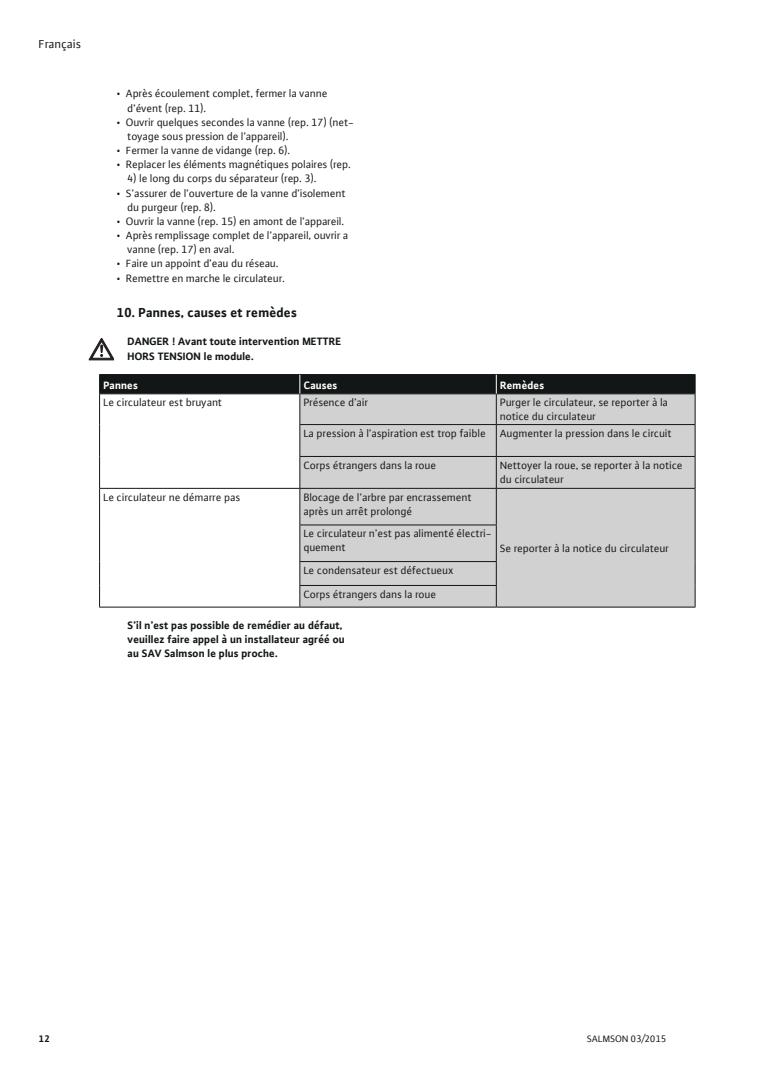
<style>
.page{position:relative;width:780px;height:1088px;background:#fff}
.page>*{position:absolute;margin:0;border:0;box-sizing:border-box;transform-origin:0 0}
.t1{font:700 13.75px "Salmson Plus";color:#121617}
.t2{font:12.5px "Salmson Plus";color:#121617}
.t3{font:11.25px/14.1px "Salmson Plus";color:#121617}
.t4{font:700 11.25px/14.1px "Salmson Plus";color:#121617}
.t5{font:700 11.25px "Salmson Plus";color:#fff}
.t6{font:10px "Salmson Plus";color:#121617}
.t7{font:700 10px "Salmson Plus";color:#121617}
</style>
<div class="page">
<svg style="left:100px;top:394px;width:199px;height:213px"></svg>
<div style="left:300px;top:394px;width:394px;height:213px;background:#d2d1d1"></div>
<hr style="left:99px;top:394px;width:1px;height:30px;background:#121617">
<hr style="left:299px;top:394px;width:1px;height:30px;background:#121617">
<hr style="left:496px;top:394px;width:1px;height:30px;background:#121617">
<hr style="left:694px;top:394px;width:1px;height:30px;background:#121617">
<hr style="left:99px;top:424px;width:1px;height:32px;background:#121617">
<hr style="left:299px;top:424px;width:197px;height:1px;background:#121617">
<hr style="left:299px;top:425px;width:1px;height:31px;background:#121617">
<hr style="left:496px;top:424px;width:199px;height:1px;background:#121617">
<hr style="left:496px;top:425px;width:1px;height:31px;background:#121617">
<hr style="left:694px;top:425px;width:1px;height:31px;background:#121617">
<hr style="left:99px;top:456px;width:1px;height:32px;background:#121617">
<hr style="left:299px;top:456px;width:197px;height:1px;background:#121617">
<hr style="left:299px;top:457px;width:1px;height:31px;background:#121617">
<hr style="left:496px;top:456px;width:199px;height:1px;background:#121617">
<hr style="left:496px;top:457px;width:1px;height:31px;background:#121617">
<hr style="left:694px;top:457px;width:1px;height:31px;background:#121617">
<hr style="left:99px;top:488px;width:201px;height:1px;background:#121617">
<hr style="left:99px;top:489px;width:1px;height:36px;background:#121617">
<hr style="left:300px;top:488px;width:196px;height:1px;background:#121617">
<hr style="left:299px;top:489px;width:1px;height:36px;background:#121617">
<hr style="left:496px;top:488px;width:199px;height:1px;background:#121617">
<hr style="left:496px;top:489px;width:1px;height:36px;background:#121617">
<hr style="left:694px;top:489px;width:1px;height:36px;background:#121617">
<hr style="left:99px;top:525px;width:1px;height:36px;background:#121617">
<hr style="left:299px;top:525px;width:197px;height:1px;background:#121617">
<hr style="left:299px;top:525px;width:1px;height:36px;background:#121617">
<hr style="left:496px;top:525px;width:1px;height:36px;background:#121617">
<hr style="left:694px;top:525px;width:1px;height:36px;background:#121617">
<hr style="left:299px;top:561px;width:197px;height:1px;background:#121617">
<svg style="left:99px;top:561px;width:1px;height:46px"></svg>
<hr style="left:299px;top:585px;width:197px;height:1px;background:#121617">
<svg style="left:299px;top:562px;width:1px;height:45px"></svg>
<svg style="left:496px;top:562px;width:1px;height:45px"></svg>
<svg style="left:694px;top:561px;width:1px;height:46px"></svg>
<hr style="left:99px;top:607px;width:201px;height:1px;background:#121617">
<hr style="left:300px;top:607px;width:196px;height:1px;background:#121617">
<hr style="left:496px;top:607px;width:199px;height:1px;background:#121617">
<div style="left:99px;top:374px;width:596px;height:20px;background:#121617"></div>
<svg style="left:89px;top:338px;width:24px;height:22px"></svg>
<p class="t2" style="left:39px;top:37px;width:44px">Français</p>
<p class="t3" style="left:128px;top:86px;width:201px;text-indent:-11px">• Après écoulement complet, fermer la vanne d’évent (rep. 11).</p>
<p class="t3" style="left:128px;top:115px;width:228px;text-indent:-11px">• Ouvrir quelques secondes la vanne (rep. 17) (net&shy;toyage sous pression de l’appareil).</p>
<p class="t3" style="left:117px;top:143px;width:175px">• Fermer la vanne de vidange (rep. 6).</p>
<p class="t3" style="left:117px;top:157px;width:235px">• Replacer les éléments magnétiques polaires (rep.</p>
<p class="t3" style="left:128px;top:171px;width:190px">4) le long du corps du séparateur (rep. 3).</p>
<p class="t3" style="left:128px;top:186px;width:219px;text-indent:-11px">• S’assurer de l’ouverture de la vanne d’isolement du purgeur (rep. 8).</p>
<p class="t3" style="left:117px;top:214px;width:229px">• Ouvrir la vanne (rep. 15) en amont de l’appareil.</p>
<p class="t3" style="left:128px;top:228px;width:222px;text-indent:-11px">• Après remplissage complet de l’appareil, ouvrir a vanne (rep. 17) en aval.</p>
<p class="t3" style="left:117px;top:256px;width:163px">• Faire un appoint d’eau du réseau.</p>
<p class="t3" style="left:117px;top:271px;width:170px">• Remettre en marche le circulateur.</p>
<p class="t1" style="left:117px;top:303px;width:181px">10. Pannes, causes et remèdes</p>
<p class="t4" style="left:128px;top:334px;width:215px">DANGER ! Avant toute intervention METTRE<br>HORS TENSION le module.</p>
<p class="t5" style="left:103px;top:378px;width:36px">Pannes</p>
<p class="t5" style="left:304px;top:378px;width:35px">Causes</p>
<p class="t5" style="left:500px;top:378px;width:46px">Remèdes</p>
<p class="t3" style="left:103px;top:395px;width:120px">Le circulateur est bruyant</p>
<p class="t3" style="left:304px;top:395px;width:66px">Présence d’air</p>
<p class="t3" style="left:500px;top:395px;width:169px;line-height:13.8px">Purger le circulateur, se reporter à la notice du circulateur</p>
<p class="t3" style="left:304px;top:426px;width:184px">La pression à l’aspiration est trop faible</p>
<p class="t3" style="left:500px;top:426px;width:173px">Augmenter la pression dans le circuit</p>
<p class="t3" style="left:304px;top:458px;width:134px">Corps étrangers dans la roue</p>
<p class="t3" style="left:500px;top:458px;width:184px">Nettoyer la roue, se reporter à la notice du circulateur</p>
<p class="t3" style="left:103px;top:490px;width:138px">Le circulateur ne démarre pas</p>
<p class="t3" style="left:304px;top:490px;width:170px">Blocage de l’arbre par encrassement après un arrêt prolongé</p>
<p class="t3" style="left:500px;top:541px;width:170px">Se reporter à la notice du circulateur</p>
<p class="t3" style="left:304px;top:526px;width:190px">Le circulateur n’est pas alimenté électri&shy;quement</p>
<p class="t3" style="left:304px;top:558px;width:152px;line-height:23.9px">Le condensateur est défectueux<br>Corps étrangers dans la roue</p>
<p class="t4" style="left:128px;top:618px;width:219px">S’il n’est pas possible de remédier au défaut, veuillez faire appel à un installateur agréé ou au SAV Salmson le plus proche.</p>
<p class="t7" style="left:39px;top:1032px;width:12px">12</p>
<p class="t6" style="left:587px;top:1032px;width:81px">SALMSON 03/2015</p>
</div>
